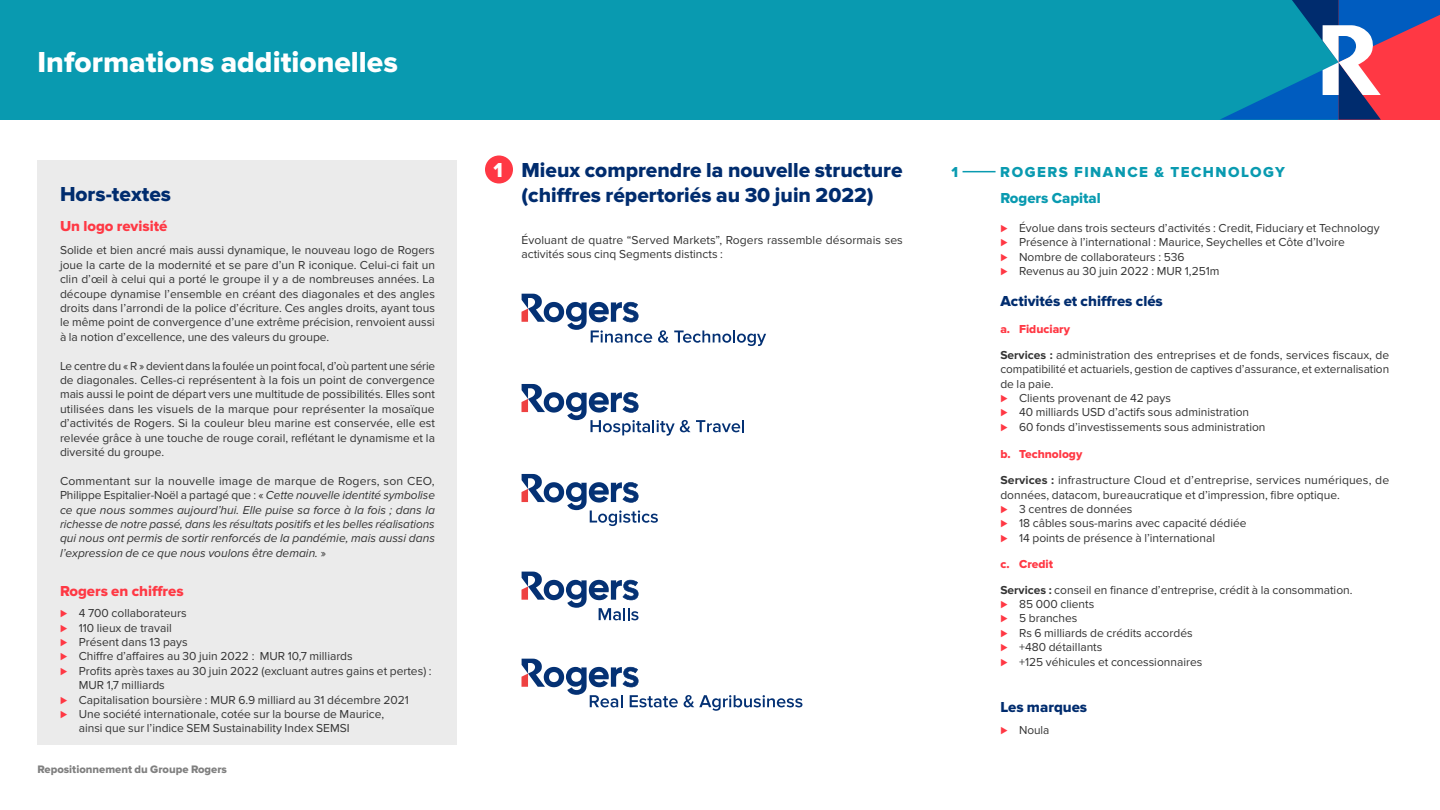
<style>
.page{position:relative;width:1440px;height:810px;background:#fff}
.page>*{position:absolute;margin:0;border:0;box-sizing:border-box;transform-origin:0 0}
.t1{font:30px "Proxima Nova Extrabld";color:#fff}
.t2{font:21px "Proxima Nova Extrabld";color:#002c6e}
.t3{font:21px "Proxima Nova Extrabld";color:#fff}
.t4{font:15px "Proxima Nova Extrabld";color:#002c6e}
.t5{font:15px "Proxima Nova Extrabld";color:#ff3844}
.t6{font:15px "Proxima Nova Extrabld";letter-spacing:.1em;color:#099ab0}
.t7{font:15px "Proxima Nova Extrabld";color:#099ab0}
.t8{font:12px/14.4px "Proxima Nova";color:#333}
.t9{font:italic 12px/14.4px "Proxima Nova";color:#333;text-align:justify}
.t10{font:12px "Proxima Nova Extrabld";color:#ff3844}
.t11{font:11.25px "Proxima Nova Extrabld";color:#808080}
.s1{font-style:normal}
.s2{color:#ff3844}
.s3{font-weight:700}
</style>
<div class="page">
<div style="left:38px;top:160px;width:420px;height:585px;background:#ebebeb"></div>
<div style="left:485px;top:156px;width:28px;height:27px;background:#ff3844;border-radius:50%"></div>
<div style="left:0;top:0;width:1339px;height:120px;background:#099ab0"></div>
<svg style="left:1220px;top:0;width:220px;height:120px"></svg>
<hr style="left:963px;top:171px;width:33px;height:1px;background:#099ab0">
<svg style="left:522px;top:384px;width:222px;height:52px"></svg>
<svg style="left:522px;top:294px;width:130px;height:49px"></svg>
<svg style="left:658px;top:330px;width:108px;height:16px"></svg>
<svg style="left:522px;top:474px;width:136px;height:52px"></svg>
<svg style="left:522px;top:659px;width:156px;height:48px"></svg>
<svg style="left:684px;top:695px;width:118px;height:16px"></svg>
<svg style="left:522px;top:572px;width:117px;height:48px"></svg>
<p class="t1" style="left:38px;top:44px;width:362px">Informations additionelles</p>
<p class="t2" style="left:60px;top:182px;width:113px">Hors-textes</p>
<p class="t5" style="left:60px;top:218px;width:109px">Un logo revisité</p>
<p class="t8" style="left:60px;top:243px;width:377px;text-align:justify">Solide et bien ancré mais aussi dynamique, le nouveau logo de Rogers joue la carte de la modernité et se pare d’un R iconique. Celui-ci fait un clin d’œil à celui qui a porté le groupe il y a de nombreuses années. La découpe dynamise l’ensemble en créant des diagonales et des angles droits dans l’arrondi de la police d’écriture. Ces angles droits, ayant tous le même point de convergence d’une extrême précision, renvoient aussi à la notion d’excellence, une des valeurs du groupe.</p>
<p class="t8" style="left:60px;top:359px;width:377px;text-align:justify">Le centre du « R » devient dans la foulée un point focal, d’où partent une série de diagonales. Celles-ci représentent à la fois un point de convergence mais aussi le point de départ vers une multitude de possibilités. Elles sont utilisées dans les visuels de la marque pour représenter la mosaïque d’activités de Rogers. Si la couleur bleu marine est conservée, elle est relevée grâce à une touche de rouge corail, reflétant le dynamisme et la diversité du groupe.</p>
<p class="t9" style="left:60px;top:474px;width:377px"><span class="s1">Commentant sur la nouvelle image de marque de Rogers, son CEO, Philippe Espitalier-Noël a partagé que : «</span> Cette nouvelle identité symbolise ce que nous sommes aujourd’hui. Elle puise sa force à la fois ; dans la richesse de notre passé, dans les résultats positifs et les belles réalisations qui nous ont permis de sortir renforcés de la pandémie, mais aussi dans l’expression de ce que nous voulons être demain. <span class="s1">»</span></p>
<p class="t5" style="left:60px;top:582px;width:125px">Rogers en chiffres</p>
<p class="t8" style="left:60px;top:606px;width:128px"><span class="s2">⊲</span> 4 700 collaborateurs</p>
<p class="t8" style="left:60px;top:621px;width:113px"><span class="s2">⊲</span> 110 lieux de travail</p>
<p class="t8" style="left:60px;top:635px;width:129px"><span class="s2">⊲</span> Présent dans 13 pays</p>
<p class="t8" style="left:60px;top:649px;width:294px"><span class="s2">⊲</span> Chiffre d’affaires au 30 juin 2022 : MUR 10,7 milliards</p>
<p class="t8" style="left:79px;top:664px;width:354px;text-indent:-19px"><span class="s2">⊲</span> Profits après taxes au 30 juin 2022 (excluant autres gains et pertes) :<br>MUR 1,7 milliards</p>
<p class="t8" style="left:60px;top:693px;width:351px"><span class="s2">⊲</span> Capitalisation boursière : MUR 6.9 milliard au 31 décembre 2021</p>
<p class="t8" style="left:79px;top:707px;width:307px;text-indent:-19px"><span class="s2">⊲</span> Une société internationale, cotée sur la bourse de Maurice, ainsi que sur l’indice SEM Sustainability Index SEMSI</p>
<p class="t11" style="left:38px;top:762px;width:191px">Repositionnement du Groupe Rogers</p>
<p class="t2" style="left:522px;top:158px;width:383px">Mieux comprendre la nouvelle structure</p>
<p class="t2" style="left:522px;top:183px;width:354px">(chiffres répertoriés au 30 juin 2022)</p>
<p class="t3" style="left:494px;top:158px;width:11px">1</p>
<p class="t6" style="left:952px;top:163px;width:8px">1</p>
<p class="t6" style="left:1000px;top:163px;width:286px">ROGERS FINANCE &amp; TECHNOLOGY</p>
<p class="t7" style="left:1000px;top:190px;width:102px">Rogers Capital</p>
<p class="t8" style="left:522px;top:233px;width:383px">Évoluant de quatre “Served Markets”, Rogers rassemble désormais ses activités sous cinq Segments distincts :</p>
<p class="t8" style="left:1000px;top:221px;width:381px"><span class="s2">⊲</span> Évolue dans trois secteurs d’activités : Credit, Fiduciary et Technology</p>
<p class="t8" style="left:1000px;top:235px;width:346px"><span class="s2">⊲</span> Présence à l’international : Maurice, Seychelles et Côte d’Ivoire</p>
<p class="t8" style="left:1000px;top:249px;width:186px"><span class="s2">⊲</span> Nombre de collaborateurs : 536</p>
<p class="t8" style="left:1000px;top:264px;width:221px"><span class="s2">⊲</span> Revenus au 30 juin 2022 : MUR 1,251m</p>
<p class="t4" style="left:1000px;top:292px;width:164px">Activités et chiffres clés</p>
<p class="t10" style="left:1000px;top:322px;width:71px">a. Fiduciary</p>
<p class="t8" style="left:1000px;top:348px;width:390px;text-align:justify"><span class="s3">Services :</span> administration des entreprises et de fonds, services fiscaux, de compatibilité et actuariels, gestion de captives d’assurance, et externalisation de la paie.</p>
<p class="t8" style="left:1000px;top:391px;width:172px"><span class="s2">⊲</span> Clients provenant de 42 pays</p>
<p class="t8" style="left:1000px;top:405px;width:250px"><span class="s2">⊲</span> 40 milliards USD d’actifs sous administration</p>
<p class="t8" style="left:1000px;top:420px;width:267px"><span class="s2">⊲</span> 60 fonds d’investissements sous administration</p>
<p class="t10" style="left:1000px;top:447px;width:83px">b. Technology</p>
<p class="t8" style="left:1000px;top:473px;width:390px"><span class="s3">Services :</span> infrastructure Cloud et d’entreprise, services numériques, de données, datacom, bureaucratique et d’impression, fibre optique.</p>
<p class="t8" style="left:1000px;top:502px;width:134px"><span class="s2">⊲</span> 3 centres de données</p>
<p class="t8" style="left:1000px;top:516px;width:248px"><span class="s2">⊲</span> 18 câbles sous-marins avec capacité dédiée</p>
<p class="t8" style="left:1000px;top:531px;width:216px"><span class="s2">⊲</span> 14 points de présence à l’international</p>
<p class="t10" style="left:1000px;top:557px;width:54px">c. Credit</p>
<p class="t8" style="left:1000px;top:583px;width:354px"><span class="s3">Services :</span> conseil en finance d’entreprise, crédit à la consommation.</p>
<p class="t8" style="left:1000px;top:597px;width:95px"><span class="s2">⊲</span> 85 000 clients</p>
<p class="t8" style="left:1000px;top:611px;width:79px"><span class="s2">⊲</span> 5 branches</p>
<p class="t8" style="left:1000px;top:626px;width:194px"><span class="s2">⊲</span> Rs 6 milliards de crédits accordés</p>
<p class="t8" style="left:1000px;top:640px;width:104px"><span class="s2">⊲</span> +480 détaillants</p>
<p class="t8" style="left:1000px;top:655px;width:204px"><span class="s2">⊲</span> +125 véhicules et concessionnaires</p>
<p class="t4" style="left:1000px;top:698px;width:88px">Les marques</p>
<p class="t8" style="left:1000px;top:723px;width:51px"><span class="s2">⊲</span> Noula</p>
</div>
